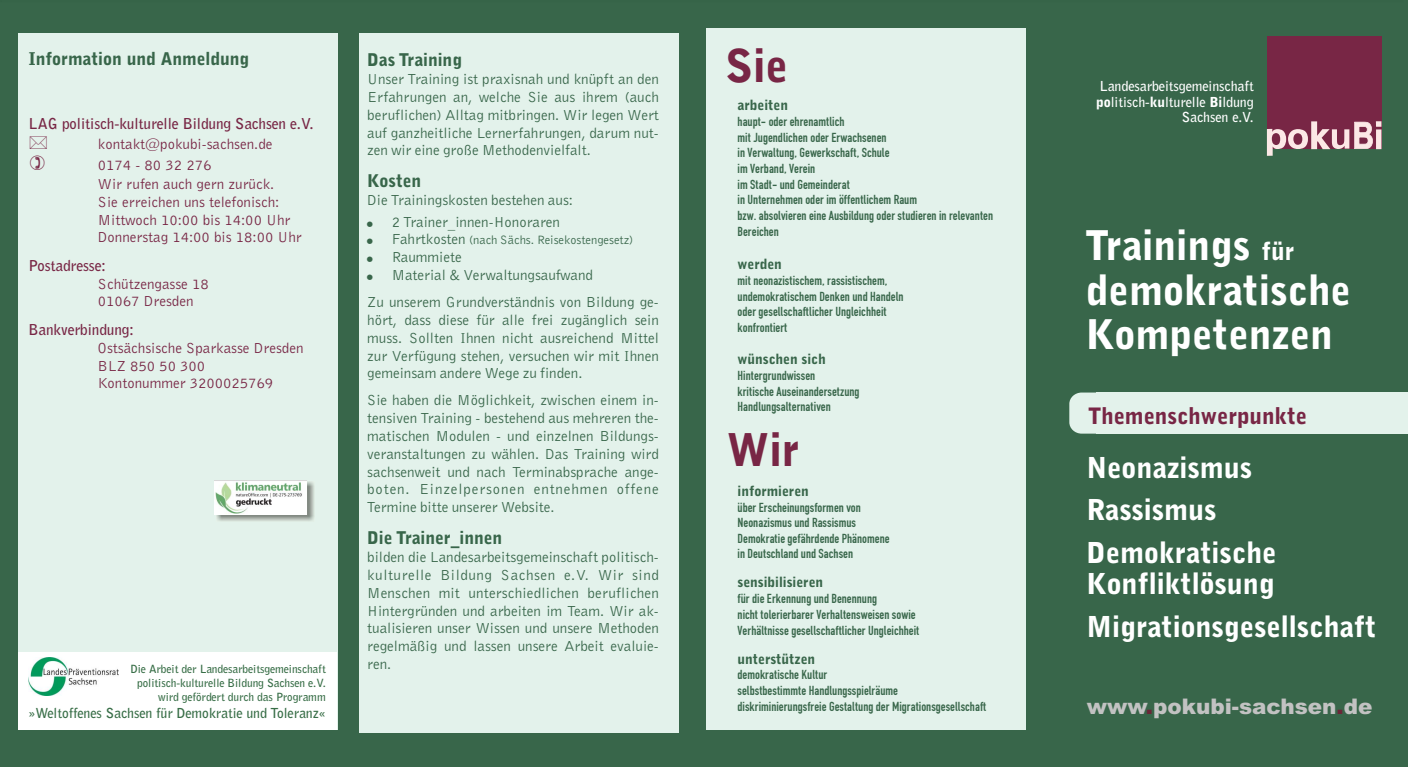
<style>
.page{position:relative;width:1408px;height:767px;background:#fff}
.page>*{position:absolute;margin:0;border:0;box-sizing:border-box;transform-origin:0 0}
.t1{font:900 45px "Bell Gothic BT";color:#782645}
.t2{font:900 40.75px/44.4px "Bell Gothic BT";color:#fff}
.t3{font:900 28.75px/42.4px "Bell Gothic BT";color:#fff}
.t4{font:900 22.5px "Bell Gothic BT";color:#782645}
.t5{font:900 21.5px "Arial";color:#c2c2c2}
.t6{font:900 21.5px "Arial";color:#6b2638}
.t7{font:900 17.5px "Bell Gothic BT";color:#38664a}
.t8{font:15px/17.9px "Bell Gothic BT";color:#38664a;text-align:justify}
.t9{font:15px/17.9px "Bell Gothic BT";color:#782645}
.t10{font:700 15px "Bell Gothic BT";color:#782645}
.t11{font:13.75px/15.6px "Fette Engschrift";color:#38664a}
.t12{font:900 13.75px "Bell Gothic BT";color:#38664a}
.t13{font:700 13.75px/15.4px "Bell Gothic BT";color:#fff;text-align:right}
.t14{font:700 13.75px "Bell Gothic BT";color:#386e47}
.t15{font:12.5px "Bell Gothic BT";color:#38664a}
.t16{font:700 11.25px/14.1px "Bell Gothic BT";color:#386e47;text-align:right}
.s1{font-size:15px}
.s2{font-weight:900}
.s3{font-size:24.5px}
.s4{color:#6b2638}
</style>
<div class="page">
<div style="left:0;top:1px;width:1407px;height:765px;background:#38664a"></div>
<div style="left:18px;top:33px;width:319px;height:696px;background:#e3f2eb"></div>
<div style="left:706px;top:28px;width:319px;height:701px;background:#e3f2eb"></div>
<div style="left:359px;top:33px;width:319px;height:698px;background:#e3f2eb"></div>
<div style="left:1267px;top:36px;width:114px;height:113px;background:#782645"></div>
<svg style="left:1266px;top:121px;width:115px;height:35px"></svg>
<div style="left:18px;top:651px;width:319px;height:78px;background:#fff"></div>
<img style="left:29px;top:657px;width:90px;height:38px">
<div style="left:1069px;top:392px;width:338px;height:41px;background:#e3f2eb;border-radius:12px"></div>
<div style="left:1096px;top:392px;width:311px;height:41px;background:#e3f2eb"></div>
<img style="left:216px;top:481px;width:98px;height:40px">
<img style="left:214px;top:480px;width:93px;height:34px">
<p class="t7" style="left:29px;top:52px;width:222px">Information und Anmeldung</p>
<p class="t10" style="left:28px;top:118px;width:287px">LAG politisch-kulturelle Bildung Sachsen e.V.</p>
<p class="t9" style="left:98px;top:134px;width:176px;line-height:21.6px">kontakt@pokubi-sachsen.de<br>0174 - 80 32 276</p>
<p class="t9" style="left:98px;top:176px;width:205px">Wir rufen auch gern zurück.<br>Sie erreichen uns telefonisch:<br>Mittwoch 10:00 bis 14:00 Uhr<br>Donnerstag 14:00 bis 18:00 Uhr</p>
<p class="t10" style="left:28px;top:259px;width:78px">Postadresse:</p>
<p class="t9" style="left:98px;top:275px;width:112px">Schützengasse 18<br>01067 Dresden</p>
<p class="t10" style="left:28px;top:323px;width:107px">Bankverbindung:</p>
<p class="t9" style="left:98px;top:339px;width:207px">Ostsächsische Sparkasse Dresden<br>BLZ 850 50 300<br>Kontonummer 3200025769</p>
<p class="t16" style="left:131px;top:662px;width:197px">Die Arbeit der Landesarbeitsgemeinschaft politisch-kulturelle Bildung Sachsen e.V. wird gefördert durch das Programm</p>
<p class="t14" style="left:28px;top:707px;width:299px">»Weltoffenes Sachsen für Demokratie und Toleranz«</p>
<p class="t7" style="left:367px;top:52px;width:96px">Das Training</p>
<p class="t8" style="left:367px;top:71px;width:293px">Unser Training ist praxisnah und knüpft an den Erfahrungen an, welche Sie aus ihrem (auch beruflichen) Alltag mitbringen. Wir legen Wert auf ganzheitliche Lernerfahrungen, darum nut&shy;zen wir eine große Methodenvielfalt.</p>
<p class="t7" style="left:367px;top:173px;width:56px">Kosten</p>
<p class="t8" style="left:392px;top:190px;width:183px;line-height:21.4px;text-indent:-24px">Die Trainingskosten bestehen aus:<br>2 Trainer_innen-Honoraren</p>
<p class="t15" style="left:392px;top:235px;width:243px"><span class="s1">Fahrtkosten</span> (nach Sächs. Reisekostengesetz)</p>
<p class="t8" style="left:392px;top:249px;width:203px">Raummiete<br>Material &amp; Verwaltungsaufwand</p>
<p class="t8" style="left:367px;top:294px;width:293px">Zu unserem Grundverständnis von Bildung ge&shy;hört, dass diese für alle frei zugänglich sein muss. Sollten Ihnen nicht ausreichend Mittel zur Verfügung stehen, versuchen wir mit Ihnen gemeinsam andere Wege zu finden.</p>
<p class="t8" style="left:367px;top:392px;width:293px">Sie haben die Möglichkeit, zwischen einem in&shy;tensiven Training - bestehend aus mehreren the&shy;matischen Modulen - und einzelnen Bildungs&shy;veranstaltungen zu wählen. Das Training wird sachsenweit und nach Terminabsprache ange&shy;boten. Einzelpersonen entnehmen offene Termine bitte unserer Website.</p>
<p class="t7" style="left:367px;top:530px;width:137px">Die Trainer_innen</p>
<p class="t8" style="left:367px;top:549px;width:293px">bilden die Landesarbeitsgemeinschaft politisch&shy;kulturelle Bildung Sachsen e.V. Wir sind Menschen mit unterschiedlichen beruflichen Hintergründen und arbeiten im Team. Wir ak&shy;tualisieren unser Wissen und unsere Methoden regelmäßig und lassen unsere Arbeit evaluie&shy;ren.</p>
<h1 class="t1" style="left:725px;top:48px;width:64px">Sie</h1>
<p class="t12" style="left:737px;top:100px;width:52px">arbeiten</p>
<p class="t11" style="left:737px;top:113px;width:257px">haupt- oder ehrenamtlich<br>mit Jugendlichen oder Erwachsenen<br>in Verwaltung, Gewerkschaft, Schule<br>im Verband, Verein<br>im Stadt- und Gemeinderat<br>in Unternehmen oder im öffentlichem Raum<br>bzw. absolvieren eine Ausbildung oder studieren in relevanten<br>Bereichen</p>
<p class="t12" style="left:737px;top:258px;width:46px">werden</p>
<p class="t11" style="left:737px;top:272px;width:168px">mit neonazistischem, rassistischem, undemokratischem Denken und Handeln oder gesellschaftlicher Ungleichheit konfrontiert</p>
<p class="t12" style="left:737px;top:353px;width:90px">wünschen sich</p>
<p class="t11" style="left:737px;top:367px;width:123px">Hintergrundwissen<br>kritische Auseinandersetzung<br>Handlungsalternativen</p>
<h1 class="t1" style="left:727px;top:431px;width:74px">Wir</h1>
<p class="t12" style="left:737px;top:485px;width:73px">informieren</p>
<p class="t11" style="left:737px;top:498px;width:154px">über Erscheinungsformen von<br>Neonazismus und Rassismus<br>Demokratie gefährdende Phänomene in Deutschland und Sachsen</p>
<p class="t12" style="left:737px;top:576px;width:87px">sensibilisieren</p>
<p class="t11" style="left:737px;top:590px;width:183px">für die Erkennung und Benennung<br>nicht tolerierbarer Verhaltensweisen sowie<br>Verhältnisse gesellschaftlicher Ungleichheit</p>
<p class="t12" style="left:737px;top:652px;width:79px">unterstützen</p>
<p class="t11" style="left:737px;top:666px;width:250px">demokratische Kultur<br>selbstbestimmte Handlungsspielräume diskriminierungsfreie Gestaltung der Migrationsgesellschaft</p>
<p class="t13" style="left:1096px;top:80px;width:159px">Landesarbeitsgemeinschaft <span class="s2">po</span>litisch-<span class="s2">ku</span>lturelle <span class="s2">Bi</span>ldung<br>Sachsen e.V.</p>
<h2 class="t2" style="left:1086px;top:227px;width:266px">Trainings <span class="s3">für </span>demokratische<br>Kompetenzen</h2>
<h3 class="t4" style="left:1088px;top:406px;width:220px">Themenschwerpunkte</h3>
<h3 class="t3" style="left:1086px;top:449px;width:191px">Neonazismus<br>Rassismus<br>Demokratische</h3>
<h3 class="t3" style="left:1086px;top:565px;width:291px">Konfliktlösung<br>Migrationsgesellschaft</h3>
<h3 class="t5" style="left:1086px;top:698px;width:287px">www<span class="s4">.</span>pokubi-sachsen de</h3>
<h3 class="t6" style="left:1336px;top:698px;width:9px">.</h3>
</div>
